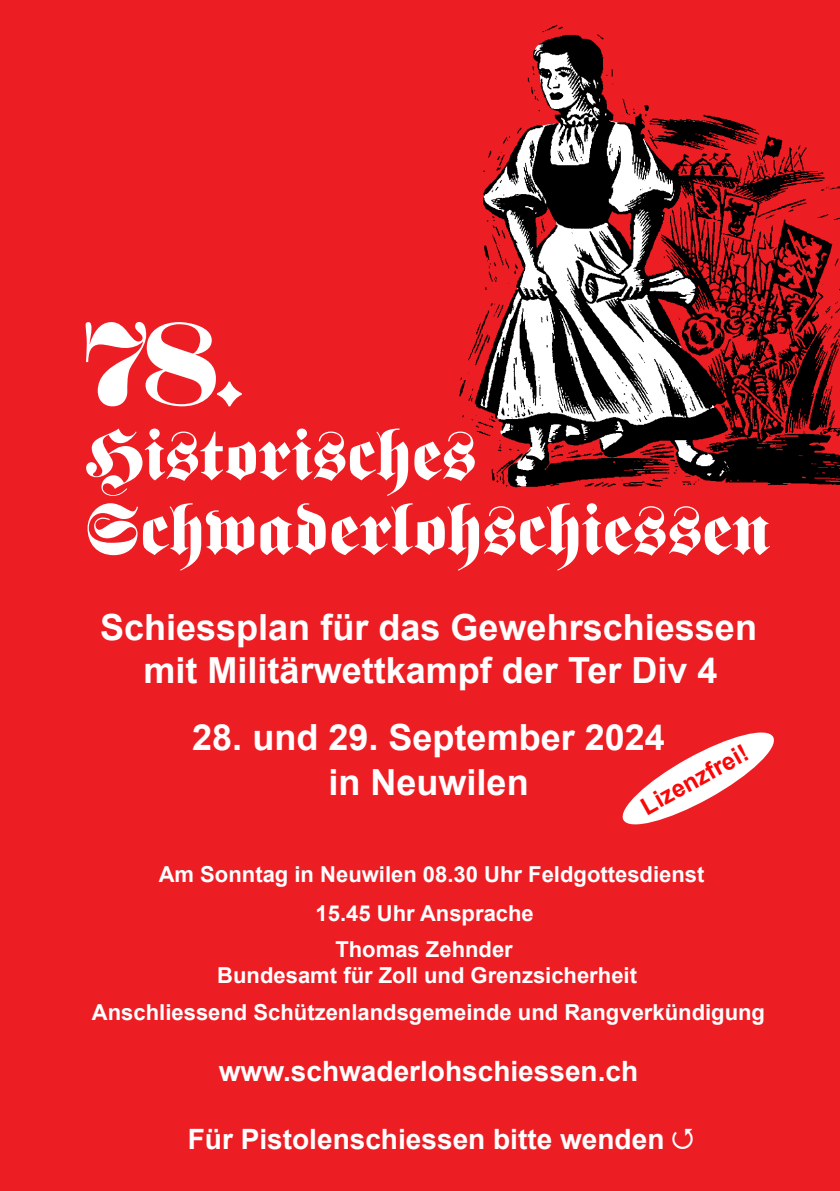
<style>
.page{position:relative;width:840px;height:1191px;background:#fff}
.page>*{position:absolute;margin:0;border:0;box-sizing:border-box;transform-origin:0 0}
.t1{font:120px "Fette Fraktur LT Std";color:#fff}
.t2{font:71.2px/74.6px "Fette Fraktur LT Std";letter-spacing:-.005em;color:#fff}
.t3{font:700 36px/43.2px "Arial";color:#fff;text-align:center}
.t4{font:700 28px "Arial";color:#fff}
.t5{font:700 24px "Arial";color:#f90606}
.t6{font:700 22px/38.4px "Arial";color:#fff}
</style>
<div class="page">
<div style="left:0;top:0;width:839px;height:1191px;background:#ed1d24"></div>
<img style="left:459px;top:24px;width:380px;height:464px">
<svg style="left:622px;top:732px;width:152px;height:93px"></svg>
<h1 class="t1" style="left:85px;top:295px;width:165px">78.</h1>
<h2 class="t2" style="left:85px;top:419px;width:686px">Historisches<br>Schwaderlohschiessen</h2>
<h3 class="t3" style="left:100px;top:606px;width:658px">Schiessplan für das Gewehrschiessen mit Militärwettkampf der Ter Div 4</h3>
<h3 class="t3" style="left:192px;top:715px;width:474px;line-height:45.2px">28. und 29. September 2024 in Neuwilen</h3>
<p class="t5" style="left:634px;top:793px;width:120px;rotate:-29deg">Lizenzfrei!</p>
<p class="t6" style="left:315px;top:855px;width:390px;text-indent:-157px">Am Sonntag in Neuwilen 08.30 Uhr Feldgottesdienst<br>15.45 Uhr Ansprache</p>
<p class="t6" style="left:217px;top:936px;width:421px;line-height:26.4px;text-align:center">Thomas Zehnder<br>Bundesamt für Zoll und Grenzsicherheit</p>
<p class="t6" style="left:92px;top:993px;width:674px">Anschliessend Schützenlandsgemeinde und Rangverkündigung</p>
<p class="t4" style="left:218px;top:1052px;width:421px">www.schwaderlohschiessen.ch</p>
<p class="t4" style="left:188px;top:1119px;width:478px">Für Pistolenschiessen bitte wenden</p>
</div>
